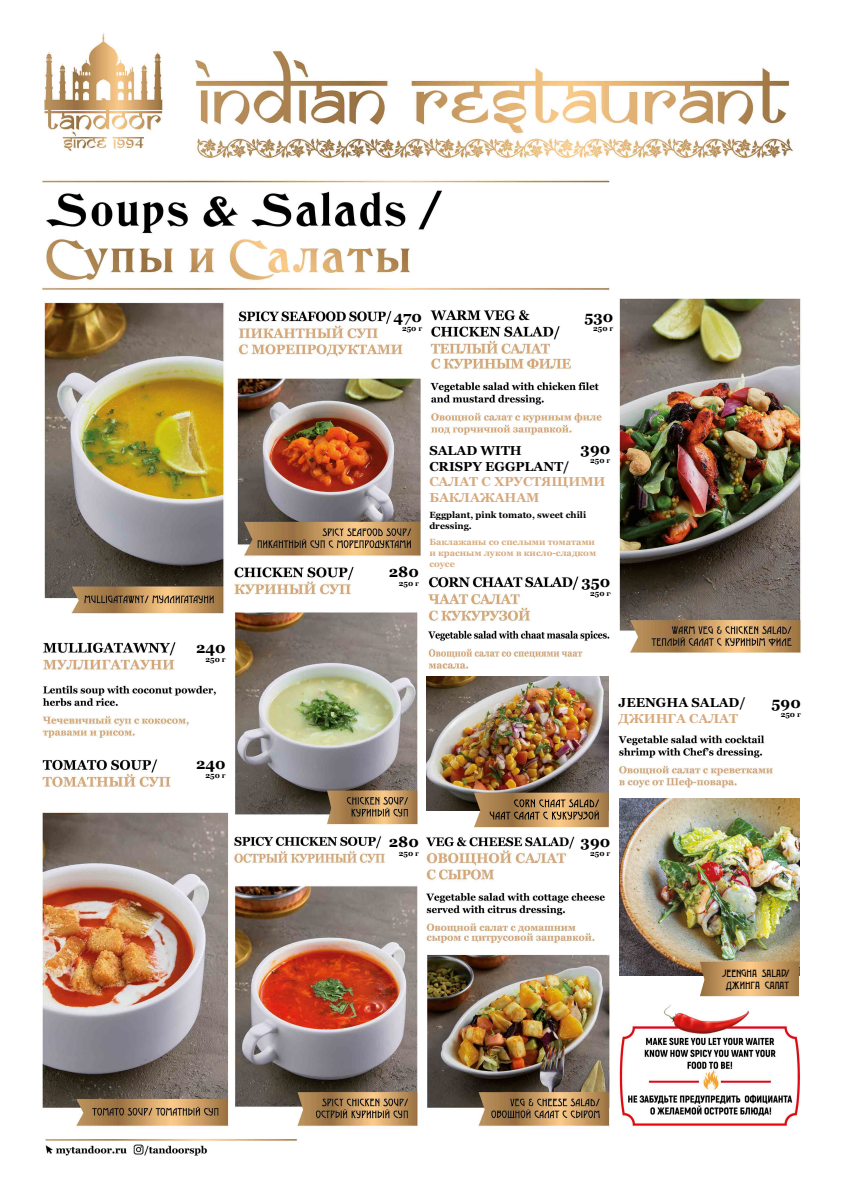
<style>
.page{position:relative;width:842px;height:1191px;background:#fff}
.page>*{position:absolute;margin:0;border:0;box-sizing:border-box;transform-origin:0 0}
.t1{font:700 15px "Georgia";color:#000}
.t2{font:700 13px/15.6px "Georgia";color:#000}
.t3{font:700 13px/15.6px "Georgia";color:#d7a97c}
.t4{font:9.5px/11.8px "Moderno Two";color:#000;text-align:center}
.t5{font:700 9px/10.8px "Georgia";color:#d7a97c}
.t6{font:700 9px/10.8px "Georgia";color:#000}
.t7{font:700 7.5px "Georgia";color:#000}
</style>
<div class="page">
<img style="left:40px;top:32px;width:760px;height:1124px">
<div style="left:419px;top:450px;width:198px;height:377px;background:#fff"></div>
<div style="left:232px;top:303px;width:385px;height:255px;background:#fff"></div>
<div style="left:617px;top:179px;width:201px;height:507px;background:#fff"></div>
<img style="left:234px;top:296px;width:193px;height:267px">
<img style="left:429px;top:298px;width:188px;height:138px">
<img style="left:619px;top:298px;width:183px;height:355px">
<img style="left:426px;top:576px;width:185px;height:95px">
<img style="left:427px;top:676px;width:182px;height:135px">
<div style="left:619px;top:697px;width:134px;height:31px;background:#fff"></div>
<svg style="left:472px;top:792px;width:137px;height:35px"></svg>
<div style="left:573px;top:307px;width:40px;height:27px;background:#fff"></div>
<div style="left:581px;top:572px;width:29px;height:28px;background:#fff"></div>
<div style="left:578px;top:831px;width:32px;height:29px;background:#fff"></div>
<div style="left:764px;top:693px;width:37px;height:28px;background:#fff"></div>
<div style="left:189px;top:637px;width:37px;height:29px;background:#fff"></div>
<div style="left:382px;top:561px;width:37px;height:29px;background:#fff"></div>
<div style="left:387px;top:831px;width:32px;height:29px;background:#fff"></div>
<div style="left:189px;top:754px;width:37px;height:28px;background:#fff"></div>
<div style="left:393px;top:306px;width:29px;height:28px;background:#fff"></div>
<div style="left:617px;top:810px;width:189px;height:345px;background:#fff"></div>
<img style="left:620px;top:798px;width:179px;height:177px">
<svg style="left:699px;top:961px;width:100px;height:35px"></svg>
<img style="left:616px;top:1001px;width:184px;height:131px">
<h1 class="t1" style="left:196px;top:638px;width:31px">240</h1>
<p class="t7" style="left:206px;top:654px;width:22px">250 г</p>
<h1 class="t1" style="left:196px;top:754px;width:31px">240</h1>
<p class="t7" style="left:206px;top:771px;width:22px">250 г</p>
<h1 class="t1" style="left:394px;top:307px;width:30px">470</h1>
<p class="t7" style="left:402px;top:323px;width:22px">250 г</p>
<h1 class="t1" style="left:584px;top:307px;width:30px">530</h1>
<p class="t7" style="left:593px;top:323px;width:22px">250 г</p>
<h1 class="t1" style="left:389px;top:562px;width:32px">280</h1>
<p class="t7" style="left:399px;top:578px;width:22px">250 г</p>
<h2 class="t2" style="left:429px;top:442px;width:141px">SALAD WITH<br>CRISPY EGGPLANT/</h2>
<h2 class="t3" style="left:429px;top:474px;width:178px">САЛАТ С ХРУСТЯЩИМИ<br>БАКЛАЖАНАМ</h2>
<p class="t6" style="left:429px;top:510px;width:158px">Eggplant, pink tomato, sweet chili dressing.</p>
<p class="t5" style="left:429px;top:537px;width:168px">Баклажаны со спелыми томатами и красным луком в кисло-сладком соусе</p>
<h1 class="t1" style="left:581px;top:439px;width:31px">390</h1>
<p class="t7" style="left:590px;top:456px;width:22px">250 г</p>
<h1 class="t1" style="left:581px;top:572px;width:30px">350</h1>
<p class="t7" style="left:590px;top:589px;width:22px">250 г</p>
<h2 class="t2" style="left:619px;top:695px;width:128px">JEENGHA SALAD/</h2>
<h2 class="t3" style="left:619px;top:710px;width:121px">ДЖИНГА САЛАТ</h2>
<h1 class="t1" style="left:772px;top:693px;width:31px">590</h1>
<p class="t7" style="left:781px;top:709px;width:22px">250 г</p>
<h1 class="t1" style="left:389px;top:832px;width:32px">280</h1>
<p class="t7" style="left:399px;top:848px;width:22px">250 г</p>
<h1 class="t1" style="left:581px;top:832px;width:31px">390</h1>
<p class="t7" style="left:590px;top:848px;width:22px">250 г</p>
<p class="t4" style="left:722px;top:967px;width:69px">JEENGHA SALAD/<br>ДЖИНГА САЛАТ</p>
</div>
